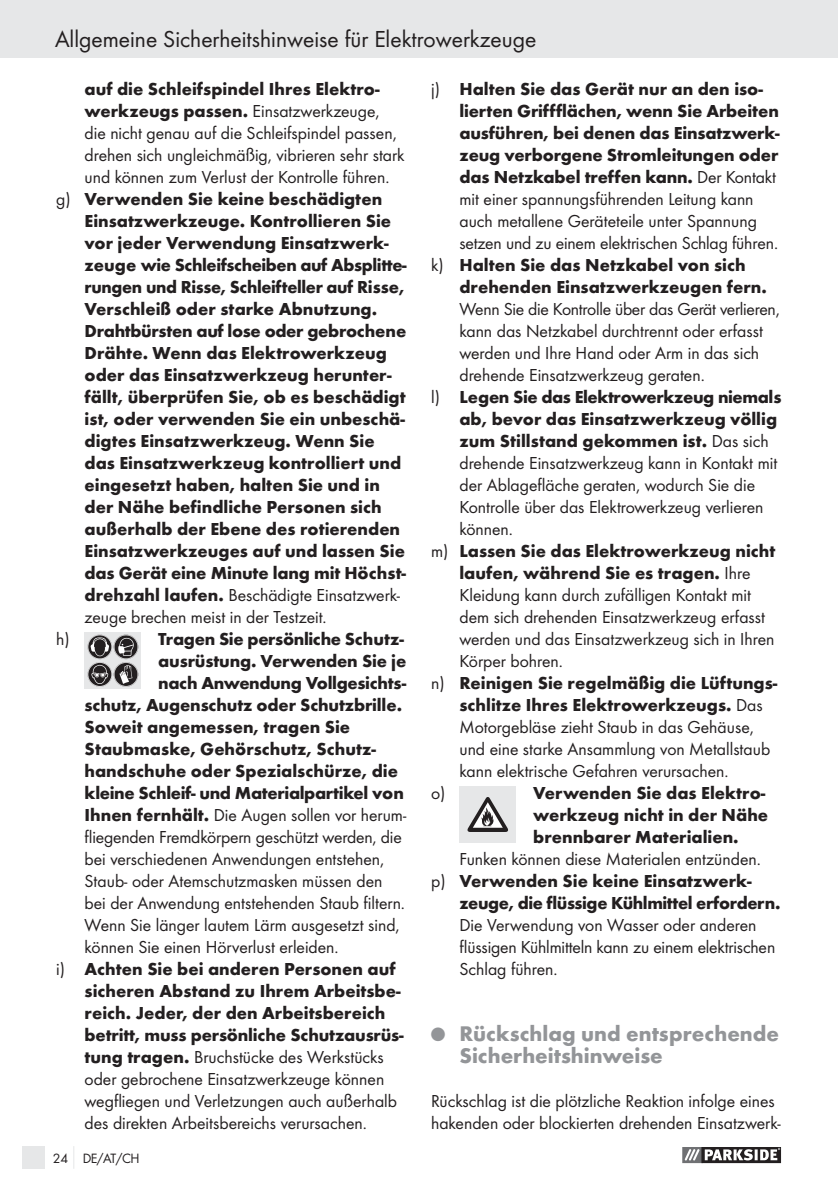
<style>
.page{position:relative;width:838px;height:1191px;background:#fff}
.page>*{position:absolute;margin:0;border:0;box-sizing:border-box;transform-origin:0 0}
.t1{font:24px "Futura Boo";color:#231f20}
.t2{font:700 22px/22px "Futura";color:#939598}
.t3{font:700 18px/22px "Futura";color:#231f20}
.t4{font:18px/22px "Futura Boo";color:#231f20}
.t5{font:700 18px "Futura";letter-spacing:-.02em;color:#231f20}
.t6{font:14px "Futura Boo";letter-spacing:-.03em;color:#231f20}
.s1{font-family:"Futura";font-weight:700}
.s2{font-family:"Futura Boo";font-weight:400}
.s3{font-family:"European Pi Three";font-weight:400;font-size:14px}
</style>
<div class="page">
<div style="left:0;top:0;width:838px;height:58px;background:#e6e7e8"></div>
<div style="left:22px;top:1146px;width:23px;height:23px;background:#e6e7e8"></div>
<svg style="left:73px;top:1146px;width:1px;height:23px"></svg>
<svg style="left:682px;top:1147px;width:100px;height:17px"></svg>
<svg style="left:682px;top:1147px;width:99px;height:16px"></svg>
<div style="left:85px;top:632px;width:56px;height:57px;background:#e6e7e8"></div>
<svg style="left:88px;top:635px;width:50px;height:52px"></svg>
<div style="left:459px;top:786px;width:57px;height:57px;background:#e6e7e8"></div>
<svg style="left:467px;top:797px;width:41px;height:35px"></svg>
<h1 class="t1" style="left:55px;top:28px;width:483px">Allgemeine Sicherheitshinweise für Elektrowerkzeuge</h1>
<p class="t3" style="left:85px;top:79px;width:297px">auf die Schleifspindel Ihres Elektro-</p>
<p class="t4" style="left:85px;top:101px;width:322px"><span class="s1">werkzeugs passen.</span> Einsatzwerkzeuge, die nicht genau auf die Schleifspindel passen, drehen sich ungleichmäßig, vibrieren sehr stark und können zum Verlust der Kontrolle führen.</p>
<p class="t3" style="left:85px;top:189px;width:324px;text-indent:-28px"><span class="s2">g)</span> Verwenden Sie keine beschädigten Einsatzwerkzeuge. Kontrollieren Sie vor jeder Verwendung Einsatzwerk&shy;zeuge wie Schleifscheiben auf Absplitte&shy;rungen und Risse, Schleifteller auf Risse, Verschleiß oder starke Abnutzung.<br>Drahtbürsten auf lose oder gebrochene Drähte. Wenn das Elektrowerkzeug oder das Einsatzwerkzeug herunter&shy;fällt, überprüfen Sie, ob es beschädigt ist, oder verwenden Sie ein unbeschä&shy;digtes Einsatzwerkzeug. Wenn Sie das Einsatzwerkzeug kontrolliert und eingesetzt haben, halten Sie und in der Nähe befindliche Personen sich außerhalb der Ebene des rotierenden Einsatzwerkzeuges auf und lassen Sie das Gerät eine Minute lang mit Höchst-</p>
<p class="t4" style="left:85px;top:585px;width:317px"><span class="s1">drehzahl laufen.</span> Beschädigte Einsatzwerk&shy;zeuge brechen meist in der Testzeit.</p>
<p class="t4" style="left:56px;top:629px;width:15px">h)</p>
<p class="t5" style="left:158px;top:632px;width:247px">Tragen Sie persönliche Schutz-</p>
<p class="t3" style="left:158px;top:651px;width:250px">ausrüstung. Verwenden Sie je</p>
<p class="t5" style="left:158px;top:676px;width:249px">nach Anwendung Vollgesichts-</p>
<p class="t3" style="left:85px;top:695px;width:319px">schutz, Augenschutz oder Schutzbrille.</p>
<p class="t3" style="left:85px;top:717px;width:267px">Soweit angemessen, tragen Sie</p>
<p class="t3" style="left:85px;top:739px;width:293px">Staubmaske, Gehörschutz, Schutz-</p>
<p class="t3" style="left:85px;top:761px;width:315px">handschuhe oder Spezialschürze, die</p>
<p class="t5" style="left:85px;top:786px;width:321px">kleine Schleif- und Materialpartikel von</p>
<p class="t4" style="left:85px;top:805px;width:323px"><span class="s1">Ihnen fernhält.</span> Die Augen sollen vor herum&shy;fliegenden Fremdkörpern geschützt werden, die bei verschiedenen Anwendungen entstehen, Staub- oder Atemschutzmasken müssen den bei der Anwendung entstehenden Staub filtern.<br>Wenn Sie länger lautem Lärm ausgesetzt sind, können Sie einen Hörverlust erleiden.</p>
<p class="t3" style="left:85px;top:959px;width:321px;text-indent:-28px"><span class="s2">i)</span> Achten Sie bei anderen Personen auf sicheren Abstand zu Ihrem Arbeitsbe&shy;reich. Jeder, der den Arbeitsbereich betritt, muss persönliche Schutzausrüs-</p>
<p class="t4" style="left:85px;top:1047px;width:314px"><span class="s1">tung tragen.</span> Bruchstücke des Werkstücks oder gebrochene Einsatzwerkzeuge können wegfliegen und Verletzungen auch außerhalb des direkten Arbeitsbereichs verursachen.</p>
<p class="t3" style="left:459px;top:79px;width:322px;text-indent:-28px"><span class="s2">j)</span> Halten Sie das Gerät nur an den iso&shy;lierten Griffflächen, wenn Sie Arbeiten ausführen, bei denen das Einsatzwerk&shy;zeug verborgene Stromleitungen oder das Netzkabel treffen kann. <span class="s2">Der Kontakt</span></p>
<p class="t4" style="left:459px;top:189px;width:320px">mit einer spannungsführenden Leitung kann auch metallene Geräteteile unter Spannung setzen und zu einem elektrischen Schlag führen.</p>
<p class="t3" style="left:459px;top:255px;width:309px;text-indent:-28px"><span class="s2">k)</span> Halten Sie das Netzkabel von sich drehenden Einsatzwerkzeugen fern.</p>
<p class="t4" style="left:459px;top:299px;width:322px">Wenn Sie die Kontrolle über das Gerät verlieren, kann das Netzkabel durchtrennt oder erfasst werden und Ihre Hand oder Arm in das sich drehende Einsatzwerkzeug geraten.</p>
<p class="t3" style="left:459px;top:387px;width:324px;text-indent:-28px"><span class="s2">l)</span> Legen Sie das Elektrowerkzeug niemals ab, bevor das Einsatzwerkzeug völlig zum Stillstand gekommen ist. <span class="s2">Das sich</span></p>
<p class="t4" style="left:459px;top:453px;width:319px">drehende Einsatzwerkzeug kann in Kontakt mit der Ablagefläche geraten, wodurch Sie die Kontrolle über das Elektrowerkzeug verlieren können.</p>
<p class="t3" style="left:431px;top:541px;width:346px;text-align:center"><span class="s2">m)</span> Lassen Sie das Elektrowerkzeug nicht laufen, während Sie es tragen. <span class="s2">Ihre</span></p>
<p class="t4" style="left:459px;top:585px;width:316px">Kleidung kann durch zufälligen Kontakt mit dem sich drehenden Einsatzwerkzeug erfasst werden und das Einsatzwerkzeug sich in Ihren Körper bohren.</p>
<p class="t3" style="left:459px;top:673px;width:319px;text-indent:-28px"><span class="s2">n)</span> Reinigen Sie regelmäßig die Lüftungs&shy;schlitze Ihres Elektrowerkzeugs. <span class="s2">Das</span></p>
<p class="t4" style="left:459px;top:717px;width:312px">Motorgebläse zieht Staub in das Gehäuse, und eine starke Ansammlung von Metallstaub kann elektrische Gefahren verursachen.</p>
<p class="t4" style="left:431px;top:783px;width:16px">o)</p>
<p class="t3" style="left:533px;top:783px;width:237px">Verwenden Sie das Elektro&shy;werkzeug nicht in der Nähe brennbarer Materialien.</p>
<p class="t4" style="left:459px;top:849px;width:303px">Funken können diese Materialen entzünden.</p>
<p class="t3" style="left:459px;top:871px;width:323px;text-indent:-28px"><span class="s2">p)</span> Verwenden Sie keine Einsatzwerk&shy;zeuge, die flüssige Kühlmittel erfordern.</p>
<p class="t4" style="left:459px;top:915px;width:317px">Die Verwendung von Wasser oder anderen flüssigen Kühlmitteln kann zu einem elektrischen<br>Schlag führen.</p>
<p class="t2" style="left:459px;top:1024px;width:321px;text-indent:-28px"><span class="s3">-</span> Rückschlag und entsprechende<br>Sicherheitshinweise</p>
<p class="t4" style="left:431px;top:1091px;width:351px">Rückschlag ist die plötzliche Reaktion infolge eines hakenden oder blockierten drehenden Einsatzwerk-</p>
<p class="t6" style="left:53px;top:1152px;width:88px">24 DE/AT/CH</p>
</div>
